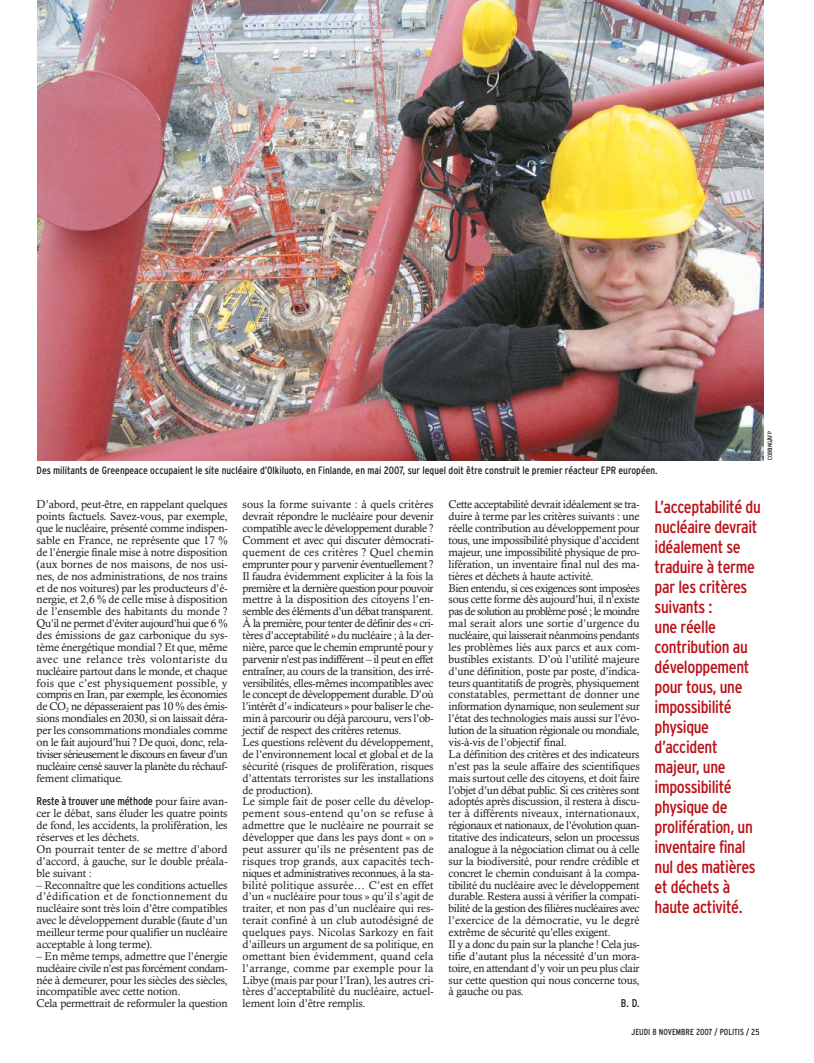
<style>
.page{position:relative;width:814px;height:1063px;background:#fff}
.page>*{position:absolute;margin:0;border:0;box-sizing:border-box;transform-origin:0 0}
.t1{font:condensed 17.5px/20px "Interstate";letter-spacing:-.02em;color:#ba1319}
.t2{font:11.25px/11.9px "Calisto";letter-spacing:-.02em;color:#231f20}
.t3{font:condensed 11.25px "Interstate";letter-spacing:-.01em;color:#231f20}
.t4{font:condensed 10.62px "Interstate";color:#231f20}
.t5{font:condensed 8.75px "Interstate";color:#231f20}
.t6{font:condensed 6.25px "Interstate";letter-spacing:-.025em;color:#231f20}
.s1{font-family:"Calisto";font-stretch:normal}
</style>
<div class="page">
<img style="left:38px;top:0;width:725px;height:461px">
<p class="t4" style="left:37px;top:466px;width:622px">Des militants de Greenpeace occupaient le site nucléaire d’Olkiluoto, en Finlande, en mai 2007, sur lequel doit être construit le premier réacteur EPR européen.</p>
<p class="t6" style="left:767px;top:460px;width:31px;rotate:-90deg">COBBING/AFP</p>
<p class="t2" style="left:37px;top:499px;width:192px;text-align:justify">D’abord, peut-être, en rappelant quelques points factuels. Savez-vous, par exemple, que le nucléaire, présenté comme indispen&shy;sable en France, ne représente que 17 % de l’énergie finale mise à notre disposition (aux bornes de nos maisons, de nos usi&shy;nes, de nos administrations, de nos trains et de nos voitures) par les producteurs d’é&shy;nergie, et 2,6 % de celle mise à disposition de l’ensemble des habitants du monde ?<br>Qu’il ne permet d’éviter aujourd’hui que 6 % des émissions de gaz carbonique du sys&shy;tème énergétique mondial ? Et que, même avec une relance très volontariste du nucléaire partout dans le monde, et chaque fois que c’est physiquement possible, y compris en Iran, par exemple, les économies de CO<sub>2</sub> ne dépasseraient pas 10 % des émis&shy;sions mondiales en 2030, si on laissait déra&shy;per les consommations mondiales comme on le fait aujourd’hui ? De quoi, donc, rela&shy;tiviser sérieusement le discours en faveur d’un nucléaire censé sauver la planète du réchauf&shy;fement climatique.</p>
<p class="t3" style="left:37px;top:797px;width:192px">Reste à trouver une méthode <span class="s1">pour faire avan-</span></p>
<p class="t2" style="left:37px;top:808px;width:192px">cer le débat, sans éluder les quatre points de fond, les accidents, la prolifération, les réserves et les déchets.<br>On pourrait tenter de se mettre d’abord d’accord, à gauche, sur le double préala&shy;ble suivant :</p>
<p class="t2" style="left:37px;top:879px;width:192px;text-align:justify">– Reconnaître que les conditions actuelles d’édification et de fonctionnement du nucléaire sont très loin d’être compatibles avec le développement durable (faute d’un meilleur terme pour qualifier un nucléaire acceptable à long terme).</p>
<p class="t2" style="left:37px;top:951px;width:192px">– En même temps, admettre que l’énergie nucléaire civile n’est pas forcément condam&shy;née à demeurer, pour les siècles des siècles, incompatible avec cette notion.<br>Cela permettrait de reformuler la question</p>
<p class="t2" style="left:243px;top:499px;width:192px">sous la forme suivante : à quels critères devrait répondre le nucléaire pour devenir compatible avec le développement durable ?<br>Comment et avec qui discuter démocrati&shy;quement de ces critères ? Quel chemin emprunter pour y parvenir éventuellement ?<br>Il faudra évidemment expliciter à la fois la première et la dernière question pour pouvoir mettre à la disposition des citoyens l’en&shy;semble des éléments d’un débat transparent.<br>À la première, pour tenter de définir des « cri&shy;tères d’acceptabilité » du nucléaire ; à la der&shy;nière, parce que le chemin emprunté pour y parvenir n’est pas indifférent – il peut en effet entraîner, au cours de la transition, des irré&shy;versibilités, elles-mêmes incompatibles avec le concept de développement durable. D’où l’intérêt d’« indicateurs » pour baliser le che&shy;min à parcourir ou déjà parcouru, vers l’ob&shy;jectif de respect des critères retenus.<br>Les questions relèvent du développement, de l’environnement local et global et de la sécurité (risques de prolifération, risques d’attentats terroristes sur les installations de production).<br>Le simple fait de poser celle du dévelop&shy;pement sous-entend qu’on se refuse à admettre que le nucléaire ne pourrait se développer que dans les pays dont « on » peut assurer qu’ils ne présentent pas de risques trop grands, aux capacités tech&shy;niques et administratives reconnues, à la sta&shy;bilité politique assurée… C’est en effet d’un « nucléaire pour tous » qu’il s’agit de traiter, et non pas d’un nucléaire qui res&shy;terait confiné à un club autodésigné de quelques pays. Nicolas Sarkozy en fait d’ailleurs un argument de sa politique, en omettant bien évidemment, quand cela l’arrange, comme par exemple pour la Libye (mais par pour l’Iran), les autres cri&shy;tères d’acceptabilité du nucléaire, actuel&shy;lement loin d’être remplis.</p>
<p class="t2" style="left:449px;top:499px;width:192px">Cette acceptabilité devrait idéalement se tra&shy;duire à terme par les critères suivants : une réelle contribution au développement pour tous, une impossibilité physique d’accident majeur, une impossibilité physique de pro&shy;lifération, un inventaire final nul des ma&shy;tières et déchets à haute activité.<br>Bien entendu, si ces exigences sont imposées sous cette forme dès aujourd’hui, il n’existe pas de solution au problème posé ; le moindre mal serait alors une sortie d’urgence du nucléaire, qui laisserait néanmoins pendants les problèmes liés aux parcs et aux com&shy;bustibles existants. D’où l’utilité majeure d’une définition, poste par poste, d’indica&shy;teurs quantitatifs de progrès, physiquement constatables, permettant de donner une information dynamique, non seulement sur l’état des technologies mais aussi sur l’évo&shy;lution de la situation régionale ou mondiale, vis-à-vis de l’objectif final.<br>La définition des critères et des indicateurs n’est pas la seule affaire des scientifiques mais surtout celle des citoyens, et doit faire l’objet d’un débat public. Si ces critères sont adoptés après discussion, il restera à discu&shy;ter à différents niveaux, internationaux, régionaux et nationaux, de l’évolution quan&shy;titative des indicateurs, selon un processus analogue à la négociation climat ou à celle sur la biodiversité, pour rendre crédible et concret le chemin conduisant à la compa&shy;tibilité du nucléaire avec le développement durable. Restera aussi à vérifier la compati&shy;bilité de la gestion des filières nucléaires avec l’exercice de la démocratie, vu le degré extrême de sécurité qu’elles exigent.<br>Il y a donc du pain sur la planche ! Cela jus&shy;tifie d’autant plus la nécessité d’un mora&shy;toire, en attendant d’y voir un peu plus clair sur cette question qui nous concerne tous, à gauche ou pas.</p>
<p class="t3" style="left:621px;top:999px;width:20px">B. D.</p>
<p class="t1" style="left:654px;top:498px;width:108px">L’acceptabilité du nucléaire devrait idéalement se traduire à terme par les critères suivants :<br>une réelle contribution au développement pour tous, une impossibilité physique d’accident majeur, une impossibilité physique de prolifération, un inventaire final nul des matières et déchets à haute activité.</p>
<p class="t5" style="left:631px;top:1028px;width:129px">JEUDI 8 NOVEMBRE 2007 / POLITIS / 25</p>
</div>
